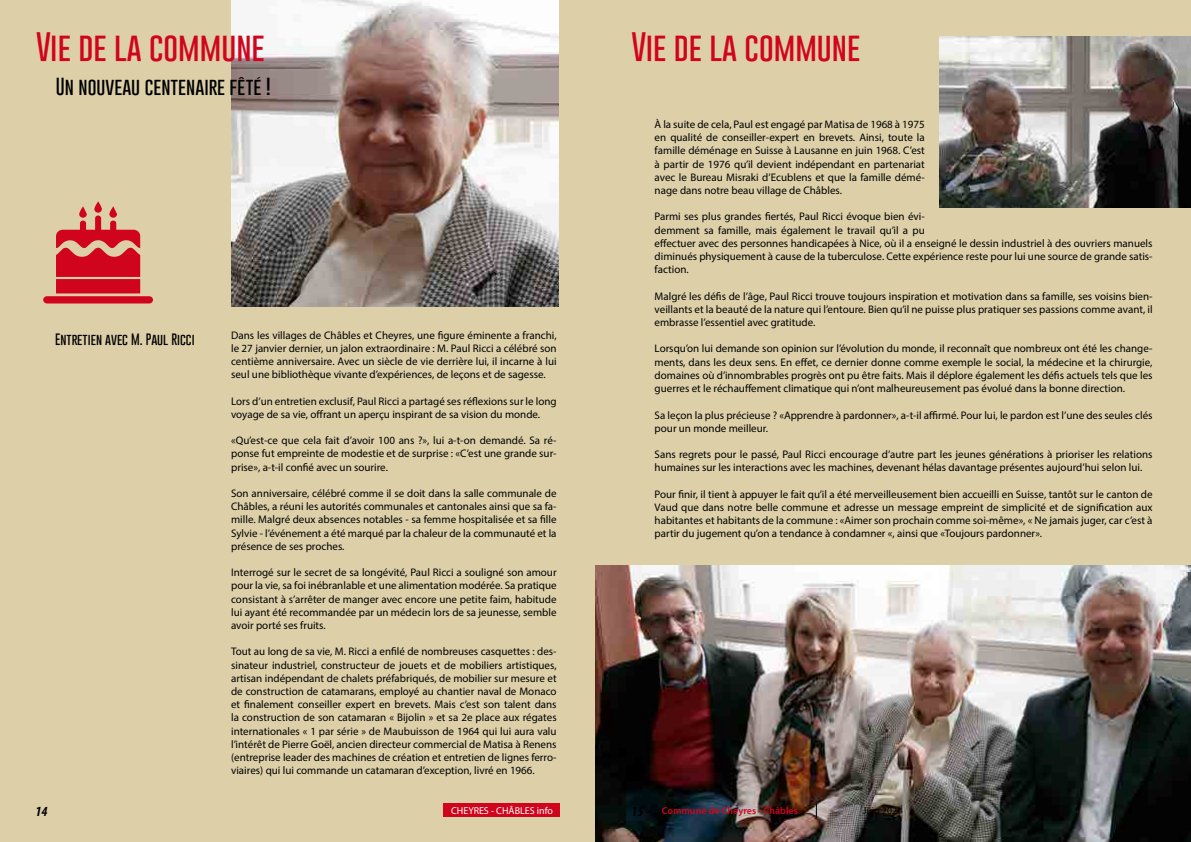
<style>
.page{position:relative;width:1191px;height:842px;background:#ddd0a9}
.page>*{position:absolute;margin:0;border:0;box-sizing:border-box;transform-origin:0 0}
.t1{font:100 30px "Gobold";color:#d1041d}
.t2{font:100 18px "Gobold";color:#000}
.t3{font:italic 700 condensed 14px "Myriad Pro";color:#000}
.t4{font:100 12px "Gobold";color:#000}
.t5{font:11px/13.2px "Myriad Pro";color:#000;text-align:justify}
.t6{font:600 10px "Myriad Pro";color:#d1041d}
.t7{font:10px "Myriad Pro";color:#fff}
.t8{font:10px "Myriad Pro";color:#000}
</style>
<div class="page">
<img style="left:231px;top:0;width:327px;height:306px">
<img style="left:939px;top:36px;width:252px;height:171px">
<img style="left:596px;top:566px;width:595px;height:276px">
<div style="left:443px;top:803px;width:117px;height:14px;background:#d1041d"></div>
<svg style="left:816px;top:803px;width:1px;height:15px"></svg>
<svg style="left:43px;top:201px;width:110px;height:102px"></svg>
<h1 class="t1" style="left:36px;top:28px;width:230px">Vie de la commune</h1>
<h1 class="t1" style="left:631px;top:28px;width:230px">Vie de la commune</h1>
<h2 class="t2" style="left:56px;top:75px;width:216px">Un nouveau centenaire fêté !</h2>
<p class="t4" style="left:55px;top:332px;width:141px">Entretien avec M. Paul Ricci</p>
<p class="t5" style="left:231px;top:328px;width:327px">Dans les villages de Châbles et Cheyres, une figure éminente a franchi, le 27 janvier dernier, un jalon extraordinaire : M. Paul Ricci a célébré son centième anniversaire. Avec un siècle de vie derrière lui, il incarne à lui seul une bibliothèque vivante d’expériences, de leçons et de sagesse.</p>
<p class="t5" style="left:231px;top:394px;width:327px">Lors d’un entretien exclusif, Paul Ricci a partagé ses réflexions sur le long voyage de sa vie, offrant un aperçu inspirant de sa vision du monde.</p>
<p class="t5" style="left:231px;top:434px;width:327px">«Qu’est-ce que cela fait d’avoir 100 ans ?», lui a-t-on demandé. Sa ré&shy;ponse fut empreinte de modestie et de surprise : «C’est une grande sur&shy;prise», a-t-il confié avec un sourire.</p>
<p class="t5" style="left:231px;top:486px;width:327px">Son anniversaire, célébré comme il se doit dans la salle communale de Châbles, a réuni les autorités communales et cantonales ainsi que sa fa&shy;mille. Malgré deux absences notables - sa femme hospitalisée et sa fille Sylvie - l’événement a été marqué par la chaleur de la communauté et la présence de ses proches.</p>
<p class="t5" style="left:231px;top:566px;width:327px">Interrogé sur le secret de sa longévité, Paul Ricci a souligné son amour pour la vie, sa foi inébranlable et une alimentation modérée. Sa pratique consistant à s’arrêter de manger avec encore une petite faim, habitude lui ayant été recommandée par un médecin lors de sa jeunesse, semble avoir porté ses fruits.</p>
<p class="t5" style="left:231px;top:645px;width:327px">Tout au long de sa vie, M. Ricci a enfilé de nombreuses casquettes : des&shy;sinateur industriel, constructeur de jouets et de mobiliers artistiques, artisan indépendant de chalets préfabriqués, de mobilier sur mesure et de construction de catamarans, employé au chantier naval de Monaco et finalement conseiller expert en brevets. Mais c’est son talent dans la construction de son catamaran « Bijolin » et sa 2e place aux régates internationales « 1 par série » de Maubuisson de 1964 qui lui aura valu l’intérêt de Pierre Goël, ancien directeur commercial de Matisa à Renens (entreprise leader des machines de création et entretien de lignes ferro&shy;viaires) qui lui commande un catamaran d’exception, livré en 1966.</p>
<p class="t5" style="left:654px;top:118px;width:272px">À la suite de cela, Paul est engagé par Matisa de 1968 à 1975 en qualité de conseiller-expert en brevets. Ainsi, toute la famille déménage en Suisse à Lausanne en juin 1968. C’est à partir de 1976 qu’il devient indépendant en partenariat avec le Bureau Misraki d’Ecublens et que la famille démé&shy;nage dans notre beau village de Châbles.</p>
<p class="t5" style="left:654px;top:210px;width:499px;text-align:left">Parmi ses plus grandes fiertés, Paul Ricci évoque bien évi-<br>demment sa famille, mais également le travail qu’il a pu<br>effectuer avec des personnes handicapées à Nice, où il a enseigné le dessin industriel à des ouvriers manuels diminués physiquement à cause de la tuberculose. Cette expérience reste pour lui une source de grande satis&shy;faction.</p>
<p class="t5" style="left:654px;top:289px;width:499px">Malgré les défis de l’âge, Paul Ricci trouve toujours inspiration et motivation dans sa famille, ses voisins bien&shy;veillants et la beauté de la nature qui l’entoure. Bien qu’il ne puisse plus pratiquer ses passions comme avant, il embrasse l’essentiel avec gratitude.</p>
<p class="t5" style="left:654px;top:342px;width:499px">Lorsqu’on lui demande son opinion sur l’évolution du monde, il reconnaît que nombreux ont été les change&shy;ments, dans les deux sens. En effet, ce dernier donne comme exemple le social, la médecine et la chirurgie, domaines où d’innombrables progrès ont pu être faits. Mais il déplore également les défis actuels tels que les guerres et le réchauffement climatique qui n’ont malheureusement pas évolué dans la bonne direction.</p>
<p class="t5" style="left:654px;top:408px;width:499px">Sa leçon la plus précieuse ? «Apprendre à pardonner», a-t-il affirmé. Pour lui, le pardon est l’une des seules clés pour un monde meilleur.</p>
<p class="t5" style="left:654px;top:448px;width:499px">Sans regrets pour le passé, Paul Ricci encourage d’autre part les jeunes générations à prioriser les relations humaines sur les interactions avec les machines, devenant hélas davantage présentes aujourd’hui selon lui.</p>
<p class="t5" style="left:654px;top:487px;width:499px">Pour finir, il tient à appuyer le fait qu’il a été merveilleusement bien accueilli en Suisse, tantôt sur le canton de Vaud que dans notre belle commune et adresse un message empreint de simplicité et de signification aux habitantes et habitants de la commune : «Aimer son prochain comme soi-même», « Ne jamais juger, car c’est à partir du jugement qu’on a tendance à condamner «, ainsi que «Toujours pardonner».</p>
<p class="t3" style="left:35px;top:802px;width:14px">14</p>
<p class="t7" style="left:451px;top:805px;width:103px">CHEYRES - CHÂBLES info</p>
<p class="t3" style="left:631px;top:802px;width:14px">15</p>
<p class="t6" style="left:661px;top:804px;width:138px">Commune de Cheyres - Châbles</p>
<p class="t8" style="left:862px;top:805px;width:41px">Juin 2024</p>
</div>
